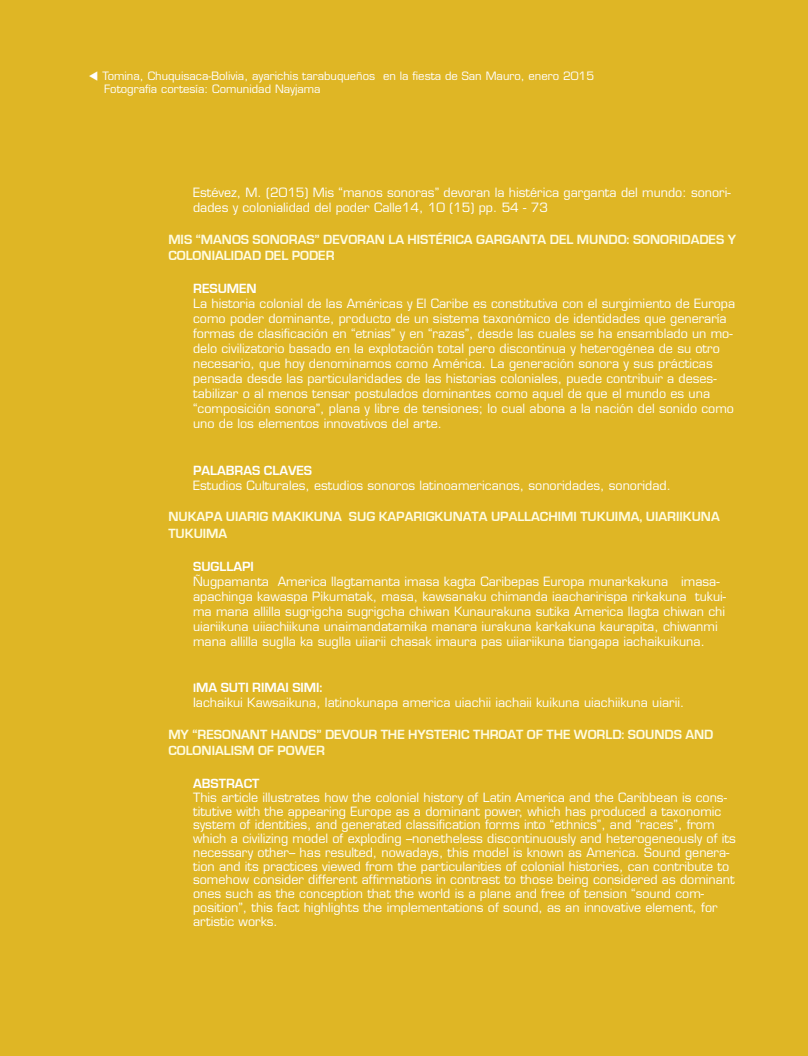
<style>
.page{position:relative;width:808px;height:1056px;background:#dfb625}
.page>*{position:absolute;margin:0;border:0;box-sizing:border-box;transform-origin:0 0}
.t1{font:700 13.75px/16.5px "Eurostile";color:#fffce1}
.t2{font:700 13.75px "Eurostile";color:#fff}
.t3{font:12.5px/15px "Eurostile";color:#fff}
.t4{font:11.25px/13.8px "Eurostile";color:#fff}
.s1{font-size:12.5px}
</style>
<div class="page">
<p class="t4" style="left:104px;top:69px;width:491px;text-indent:-16px">▼ Tomina, Chuquisaca-Bolivia, ayarichis tarabuqueños en la fiesta de San Mauro, enero 2015<br>Fotografía cortesía: Comunidad Nayjama</p>
<p class="t3" style="left:193px;top:185px;width:539px">Estévez, m. (2015) Mis “manos sonoras” devoran la histérica garganta del mundo: sonori&shy;dades y colonialidad del poder Calle14, 10 (15) pp. 54 - 73</p>
<p class="t1" style="left:168px;top:231px;width:43px">MIS “MANOS</p>
<p class="t1" style="left:253px;top:231px;width:10px">SONORAS</p>
<p class="t1" style="left:315px;top:231px;width:19px">” DEVORAN</p>
<p class="t1" style="left:388px;top:231px;width:63px">LA HISTÉRICA</p>
<p class="t1" style="left:476px;top:231px;width:10px">GARGANTA</p>
<p class="t1" style="left:550px;top:231px;width:9px">DEL</p>
<p class="t1" style="left:577px;top:231px;width:11px">MUNDO</p>
<p class="t1" style="left:627px;top:231px;width:16px">: SONORIDADES</p>
<p class="t1" style="left:728px;top:231px;width:7px">Y</p>
<p class="t1" style="left:168px;top:248px;width:9px">COLONIALIDAD</p>
<p class="t1" style="left:265px;top:248px;width:9px">DEL</p>
<p class="t1" style="left:292px;top:248px;width:10px">PODER</p>
<p class="t2" style="left:193px;top:281px;width:19px">RESUMEN</p>
<p class="t3" style="left:193px;top:296px;width:544px">La historia colonial de las Américas y El Caribe es constitutiva con el surgimiento de Europa como poder dominante, producto de un sistema taxonómico de identidades que generaría formas de clasificación en “etnias” y en “razas”, desde las cuales se ha ensamblado un mo&shy;delo civilizatorio basado en la explotación total pero discontinua y heterogénea de su otro necesario, que hoy denominamos como América. La generación sonora y sus prácticas pensada desde las particularidades de las historias coloniales, puede contribuir a deses&shy;tabilizar o al menos tensar postulados dominantes como aquel de que el mundo es una “composición sonora”, plana y libre de tensiones; lo cual abona a la nación del sonido como uno de los elementos innovativos del arte.</p>
<p class="t2" style="left:193px;top:463px;width:18px">PALABRAS</p>
<p class="t2" style="left:264px;top:463px;width:9px">CLAVES</p>
<p class="t3" style="left:193px;top:478px;width:479px">Estudios Culturales, estudios sonoros latinoamericanos, sonoridades, sonoridad.</p>
<p class="t1" style="left:168px;top:509px;width:38px">NUKAPA</p>
<p class="t1" style="left:226px;top:509px;width:8px">UIARIG</p>
<p class="t1" style="left:272px;top:509px;width:53px">MAKIKUNA</p>
<p class="t1" style="left:349px;top:509px;width:10px">SUG</p>
<p class="t1" style="left:379px;top:509px;width:18px">KAPARIG</p>
<p class="t1" style="left:435px;top:509px;width:19px">KUNATA</p>
<p class="t1" style="left:491px;top:509px;width:19px">UPALLAC</p>
<p class="t1" style="left:548px;top:509px;width:67px">HIMI TUKUIMA</p>
<p class="t1" style="left:639px;top:509px;width:14px">, UIARII</p>
<p class="t1" style="left:683px;top:509px;width:19px">KUNA</p>
<p class="t1" style="left:168px;top:525px;width:35px">TUKUIMA</p>
<p class="t2" style="left:193px;top:559px;width:17px">SUGLLAPI</p>
<p class="t3" style="left:193px;top:574px;width:534px">Ñugpamanta America llagtamanta imasa kagta Caribepas Europa munarkakuna imasa&shy;apachinga kawaspa Pikumatak, masa, kawsanaku chimanda iaacharirispa rirkakuna tukui&shy;ma mana allilla sugrigcha sugrigcha chiwan Kunaurakuna sutika America llagta chiwan chi uiariikuna uiiachiikuna unaimandatamika manara iurakuna karkakuna kaurapita, chiwanmi mana allilla suglla ka suglla uiiarii chasak imaura pas uiiariikuna tiangapa iachaikuikuna.</p>
<p class="t2" style="left:193px;top:680px;width:36px"><span class="s1">I</span>MA SUTI</p>
<p class="t2" style="left:252px;top:680px;width:17px">RIMAI</p>
<p class="t2" style="left:292px;top:680px;width:32px">SIMI:</p>
<p class="t3" style="left:193px;top:695px;width:493px">Iachaikui Kawsaikuna, latinokunapa america uiachii iachaii kuikuna uiachiikuna uiarii.</p>
<p class="t1" style="left:168px;top:726px;width:547px">MY “RESONANT HANDS” DEVOUR THE HYSTERIC THROAT OF THE WORLD: SOUNDS AND<br>COLONIALISM OF POWER</p>
<p class="t2" style="left:193px;top:776px;width:18px">ABSTRACT</p>
<p class="t3" style="left:193px;top:791px;width:544px;line-height:13.8px">This article illustrates how the colonial history of Latin America and the Caribbean is cons&shy;titutive with the appearing Europe as a dominant power, which has produced a taxonomic system of identities, and generated classification forms into “ethnics”, and “races”, from which a civilizing model of exploding –nonetheless discontinuously and heterogeneously of its necessary other– has resulted, nowadays, this model is known as America. Sound genera&shy;tion and its practices viewed from the particularities of colonial histories, can contribute to somehow consider different affirmations in contrast to those being considered as dominant ones such as the conception that the world is a plane and free of tension “sound com&shy;position”, this fact highlights the implementations of sound, as an innovative element, for artistic works.</p>
</div>
